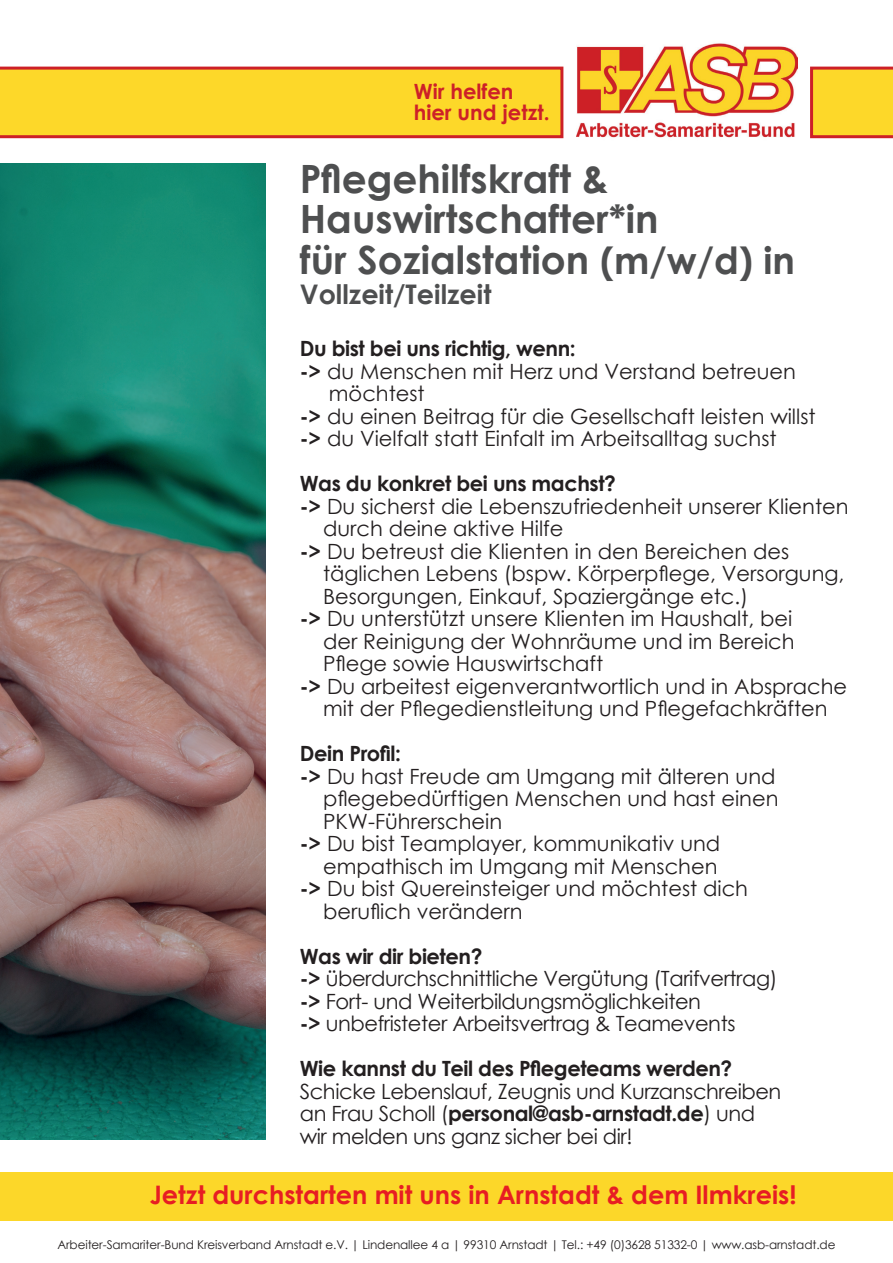
<style>
.page{position:relative;width:893px;height:1263px;background:#fff}
.page>*{position:absolute;margin:0;border:0;box-sizing:border-box;transform-origin:0 0}
.t1{font:700 39px/40.5px "Century Gothic";color:#4e4f50}
.t2{font:700 27px "Century Gothic";color:#4e4f50}
.t3{font:700 25.5px "Century Gothic";color:#e71d23}
.t4{font:21px "Century Gothic";color:#231f20}
.t5{font:21px/22.5px "Century Gothic";letter-spacing:-.02em;color:#231f20}
.t6{font:700 21px "Century Gothic";letter-spacing:-.02em;color:#231f20}
.t7{font:700 21px/21px "Century Gothic";color:#cd2028}
.t8{font:12px "Century Gothic";letter-spacing:-.01em;color:#231f20}
.s1{font-size:37.5px}
.s2{font-weight:700}
</style>
<div class="page">
<img style="left:576px;top:43px;width:221px;height:95px">
<div style="left:0;top:1171px;width:893px;height:49px;background:#fcd729"></div>
<svg style="left:0;top:67px;width:563px;height:71px;background:#f9c928"></svg>
<svg style="left:810px;top:67px;width:83px;height:71px;background:#f7c328"></svg>
<img style="left:0;top:164px;width:266px;height:976px">
<p class="t7" style="left:414px;top:80px;width:137px">Wir helfen hier und jetzt.</p>
<h1 class="t1" style="left:300px;top:157px;width:497px">Pflegehilfskraft &amp;<br>Hauswirtschafter*in<br>für Sozialstation <span class="s1">(m/w/d) in</span></h1>
<p class="t2" style="left:300px;top:274px;width:193px">Vollzeit/Teilzeit</p>
<p class="t6" style="left:300px;top:333px;width:277px">Du bist bei uns richtig, wenn:</p>
<p class="t4" style="left:300px;top:357px;width:498px"><span class="s2">-&gt;</span> du Menschen mit Herz und Verstand betreuen</p>
<p class="t4" style="left:329px;top:379px;width:97px">möchtest</p>
<p class="t4" style="left:300px;top:402px;width:517px"><span class="s2">-&gt;</span> du einen Beitrag für die Gesellschaft leisten willst</p>
<p class="t4" style="left:300px;top:424px;width:478px"><span class="s2">-&gt;</span> du Vielfalt statt Einfalt im Arbeitsalltag suchst</p>
<p class="t6" style="left:300px;top:468px;width:318px">Was du konkret bei uns machst?</p>
<p class="t4" style="left:300px;top:492px;width:550px"><span class="s2">-&gt;</span> Du sicherst die Lebenszufriedenheit unserer Klienten</p>
<p class="t4" style="left:323px;top:514px;width:242px">durch deine aktive Hilfe</p>
<p class="t4" style="left:300px;top:537px;width:491px"><span class="s2">-&gt;</span> Du betreust die Klienten in den Bereichen des</p>
<p class="t4" style="left:323px;top:559px;width:523px">täglichen Lebens (bspw. Körperpflege, Versorgung,</p>
<p class="t4" style="left:323px;top:582px;width:427px">Besorgungen, Einkauf, Spaziergänge etc.)</p>
<p class="t4" style="left:300px;top:604px;width:494px"><span class="s2">-&gt;</span> Du unterstützt unsere Klienten im Haushalt, bei</p>
<p class="t4" style="left:323px;top:627px;width:473px">der Reinigung der Wohnräume und im Bereich</p>
<p class="t4" style="left:323px;top:649px;width:282px">Pflege sowie Hauswirtschaft</p>
<p class="t4" style="left:300px;top:672px;width:549px"><span class="s2">-&gt;</span> Du arbeitest eigenverantwortlich und in Absprache</p>
<p class="t4" style="left:323px;top:694px;width:506px">mit der Pflegedienstleitung und Pflegefachkräften</p>
<p class="t6" style="left:300px;top:738px;width:103px">Dein Profil:</p>
<p class="t4" style="left:300px;top:762px;width:477px"><span class="s2">-&gt;</span> Du hast Freude am Umgang mit älteren und</p>
<p class="t4" style="left:323px;top:784px;width:457px">pflegebedürftigen Menschen und hast einen</p>
<p class="t4" style="left:323px;top:807px;width:181px">PKW-Führerschein</p>
<p class="t4" style="left:300px;top:829px;width:422px"><span class="s2">-&gt;</span> Du bist Teamplayer, kommunikativ und</p>
<p class="t4" style="left:323px;top:851px;width:396px">empathisch im Umgang mit Menschen</p>
<p class="t4" style="left:300px;top:874px;width:450px"><span class="s2">-&gt;</span> Du bist Quereinsteiger und möchtest dich</p>
<p class="t4" style="left:323px;top:896px;width:201px">beruflich verändern</p>
<p class="t5" style="left:300px;top:945px;width:479px"><span class="s2">Was wir dir bieten?<br>-&gt;</span> überdurchschnittliche Vergütung (Tarifvertrag) <span class="s2">-&gt;</span> Fort- und Weiterbildungsmöglichkeiten<br><span class="s2">-&gt;</span> unbefristeter Arbeitsvertrag &amp; Teamevents</p>
<p class="t6" style="left:300px;top:1053px;width:434px">Wie kannst du Teil des Pflegeteams werden?</p>
<p class="t5" style="left:300px;top:1079px;width:483px">Schicke Lebenslauf, Zeugnis und Kurzanschreiben an Frau Scholl (<span class="s2">personal@asb-arnstadt.de</span>) und wir melden uns ganz sicher bei dir!</p>
<p class="t3" style="left:150px;top:1175px;width:648px">Jetzt durchstarten mit uns in Arnstadt &amp; dem Ilmkreis!</p>
<p class="t8" style="left:57px;top:1236px;width:780px">Arbeiter-Samariter-Bund Kreisverband Arnstadt e.V. | Lindenallee 4 a | 99310 Arnstadt | Tel.: +49 (0)3628 51332-0 | www.asb-arnstadt.de</p>
</div>
